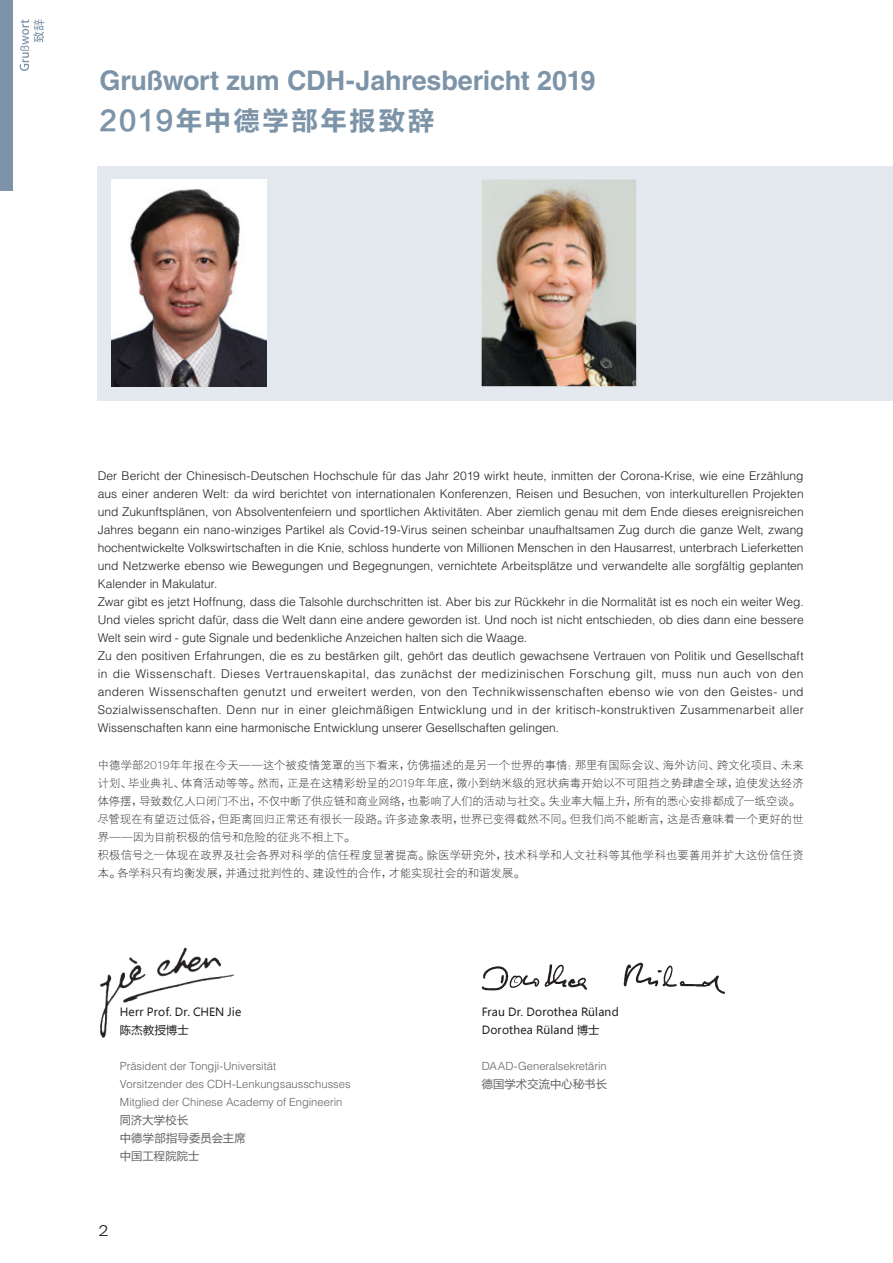
<style>
.page{position:relative;width:893px;height:1263px;background:#fff}
.page>*{position:absolute;margin:0;border:0;box-sizing:border-box;transform-origin:0 0}
.内文_缩进7{font:700 27px "Helvetica LT Std";letter-spacing:-.01em;color:#7d94a8}
.内文_缩进7-2{font:27px "FZLTCHJW GB1 0";letter-spacing:.075em;color:#7d94a8}
.t1{font:21px "Caecilia Light Os F";color:#231f20}
.内文_缩进7-3{font:300 12px/18px "Helvetica LT Std";color:#231f20;text-align:justify}
.内文_缩进7-4{font:11.25px/18px "FZXDXJW GB1 0";letter-spacing:.01em;color:#231f20}
.内文_缩进7-5{font:300 11.25px "Helvetica LT Std";letter-spacing:-.005em;color:#636366}
.内文_缩进7-6{font:11.25px "Microsoft Ya Hei";letter-spacing:.005em;color:#231f20}
.内文_缩进7-7{font:11.25px "Microsoft Ya Hei";letter-spacing:.015em;color:#636366}
.s1{font-family:"Helvetica Neue LT";font-weight:100}
</style>
<div class="page">
<div style="left:98px;top:167px;width:795px;height:234px;background:#e3e9ee"></div>
<img style="left:112px;top:180px;width:154px;height:206px">
<img style="left:482px;top:180px;width:154px;height:206px">
<div style="left:0;top:0;width:13px;height:190px;background:#7d94a8"></div>
<svg style="left:20px;top:20px;width:24px;height:51px"></svg>
<img style="left:482px;top:962px;width:243px;height:32px">
<img style="left:100px;top:947px;width:133px;height:91px">
<p class="内文_缩进7" style="left:100px;top:64px;width:497px">Grußwort zum CDH-Jahresbericht 2019</p>
<p class="内文_缩进7-2" style="left:100px;top:106px;width:337px">2019年中德学部年报致辞</p>
<p class="内文_缩进7-3" style="left:98px;top:467px;width:707px">Der Bericht der Chinesisch-Deutschen Hochschule für das Jahr 2019 wirkt heute, inmitten der Corona-Krise, wie eine Erzählung aus einer anderen Welt: da wird berichtet von internationalen Konferenzen, Reisen und Besuchen, von interkulturellen Projekten und Zukunftsplänen, von Absolventenfeiern und sportlichen Aktivitäten. Aber ziemlich genau mit dem Ende dieses ereignisreichen Jahres begann ein nano-winziges Partikel als Covid-19-Virus seinen scheinbar unaufhaltsamen Zug durch die ganze Welt, zwang hochentwickelte Volkswirtschaften in die Knie, schloss hunderte von Millionen Menschen in den Hausarrest, unterbrach Lieferketten und Netzwerke ebenso wie Bewegungen und Begegnungen, vernichtete Arbeitsplätze und verwandelte alle sorgfältig geplanten Kalender in Makulatur.</p>
<p class="内文_缩进7-3" style="left:98px;top:593px;width:707px">Zwar gibt es jetzt Hoffnung, dass die Talsohle durchschritten ist. Aber bis zur Rückkehr in die Normalität ist es noch ein weiter Weg.<br>Und vieles spricht dafür, dass die Welt dann eine andere geworden ist. Und noch ist nicht entschieden, ob dies dann eine bessere Welt sein wird - gute Signale und bedenkliche Anzeichen halten sich die Waage.</p>
<p class="内文_缩进7-3" style="left:98px;top:647px;width:707px">Zu den positiven Erfahrungen, die es zu bestärken gilt, gehört das deutlich gewachsene Vertrauen von Politik und Gesellschaft in die Wissenschaft. Dieses Vertrauenskapital, das zunächst der medizinischen Forschung gilt, muss nun auch von den anderen Wissenschaften genutzt und erweitert werden, von den Technikwissenschaften ebenso wie von den Geistes- und Sozialwissenschaften. Denn nur in einer gleichmäßigen Entwicklung und in der kritisch-konstruktiven Zusammenarbeit aller Wissenschaften kann eine harmonische Entwicklung unserer Gesellschaften gelingen.</p>
<p class="内文_缩进7-4" style="left:98px;top:756px;width:707px;text-align:justify">中德学部<span class="s1">2019</span>年年报在今天——这个被疫情笼罩的当下看来，仿佛描述的是另一个世界的事情：那里有国际会议、海外访问、跨文化项目、未来计划、毕业典礼、体育活动等等。然而，正是在这精彩纷呈的<span class="s1">2019</span>年年底，微小到纳米级的冠状病毒开始以不可阻挡之势肆虐全球，迫使发达经济体停摆，导致数亿人口闭门不出，不仅中断了供应链和商业网络，也影响了人们的活动与社交。失业率大幅上升，所有的悉心安排都成了一纸空谈。</p>
<p class="内文_缩进7-4" style="left:98px;top:810px;width:707px">尽管现在有望迈过低谷，但距离回归正常还有很长一段路。许多迹象表明，世界已变得截然不同。但我们尚不能断言，这是否意味着一个更好的世界——因为目前积极的信号和危险的征兆不相上下。</p>
<p class="内文_缩进7-4" style="left:98px;top:846px;width:707px">积极信号之一体现在政界及社会各界对科学的信任程度显著提高。除医学研究外，技术科学和人文社科等其他学科也要善用并扩大这份信任资本。各学科只有均衡发展，并通过批判性的、建设性的合作，才能实现社会的和谐发展。</p>
<p class="内文_缩进7-6" style="left:120px;top:1005px;width:123px">Herr Prof. Dr. CHEN Jie</p>
<p class="内文_缩进7-6" style="left:120px;top:1023px;width:70px">陈杰教授博士</p>
<p class="内文_缩进7-5" style="left:120px;top:1059px;width:158px">Präsident der Tongji-Universität</p>
<p class="内文_缩进7-5" style="left:120px;top:1077px;width:232px">Vorsitzender des CDH-Lenkungsausschusses</p>
<p class="内文_缩进7-5" style="left:120px;top:1095px;width:224px">Mitglied der Chinese Academy of Engineerin</p>
<p class="内文_缩进7-7" style="left:120px;top:1113px;width:70px">同济大学校长</p>
<p class="内文_缩进7-7" style="left:120px;top:1131px;width:127px">中德学部指导委员会主席</p>
<p class="内文_缩进7-7" style="left:120px;top:1149px;width:81px">中国工程院院士</p>
<h2 class="t1" style="left:98px;top:1217px;width:13px">2</h2>
<p class="内文_缩进7-6" style="left:482px;top:1005px;width:139px">Frau Dr. Dorothea Rüland</p>
<p class="内文_缩进7-6" style="left:482px;top:1023px;width:119px">Dorothea Rüland 博士</p>
<p class="内文_缩进7-5" style="left:482px;top:1059px;width:127px">DAAD-Generalsekretärin</p>
<p class="内文_缩进7-7" style="left:482px;top:1077px;width:127px">德国学术交流中心秘书长</p>
</div>
